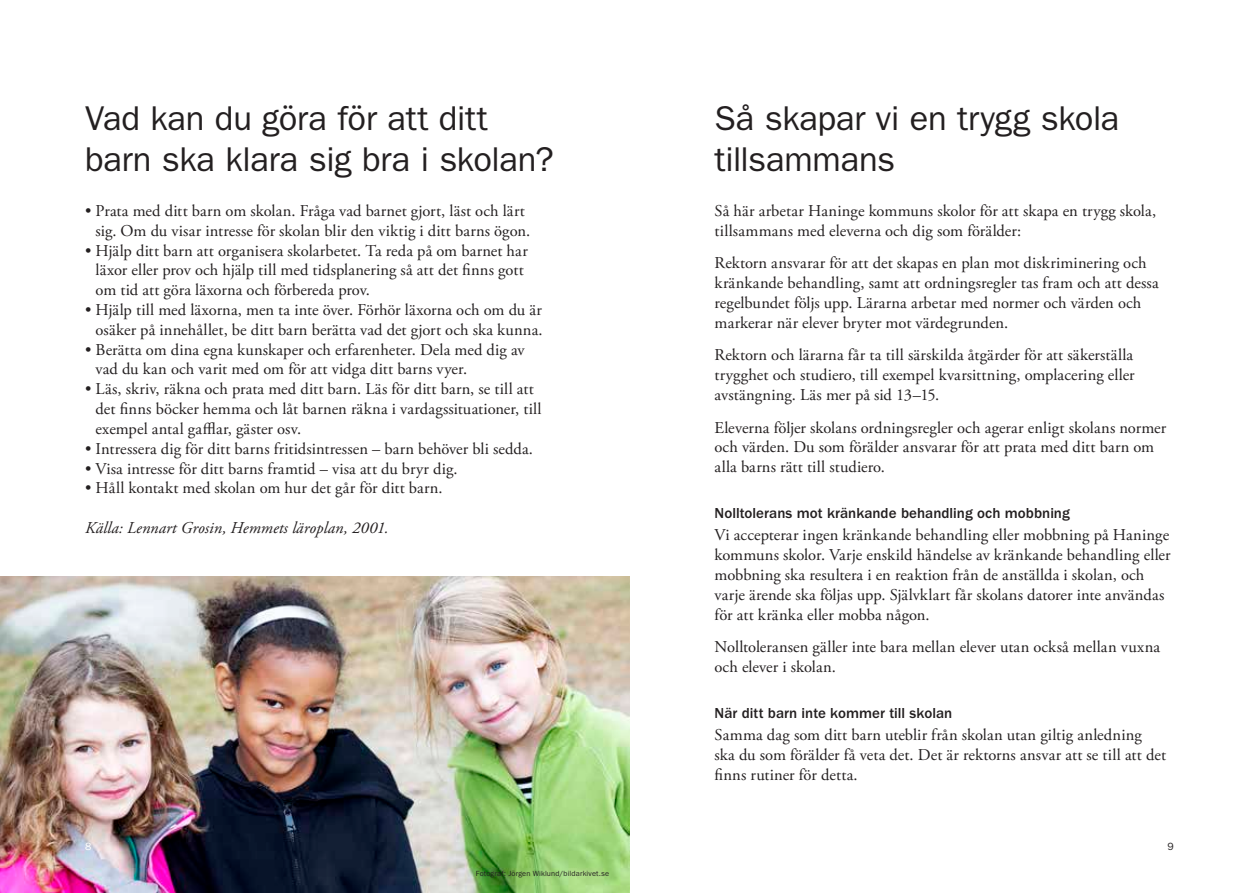
<style>
.page{position:relative;width:1259px;height:893px;background:#fff}
.page>*{position:absolute;margin:0;border:0;box-sizing:border-box;transform-origin:0 0}
.t1{font:34.5px/41.4px "ITC Franklin Gothic Std";letter-spacing:-.01em;color:#231f20}
.t2{font:16.5px/19.8px "Adobe Garamond Pro";letter-spacing:.005em;color:#231f20}
.t3{font:italic 16.5px "Adobe Garamond Pro";letter-spacing:.005em;color:#231f20}
.t4{font:500 15px "ITC Franklin Gothic Std";color:#231f20}
.t5{font:10.5px "ITC Franklin Gothic Std";color:#fff}
.t6{font:10.5px "ITC Franklin Gothic Std";color:#231f20}
.t7{font:7.5px "ITC Franklin Gothic Std";letter-spacing:.025em;color:#231f20}
</style>
<div class="page">
<img style="left:0;top:576px;width:629px;height:317px">
<h1 class="t1" style="left:85px;top:98px;width:470px">Vad kan du göra för att ditt barn ska klara sig bra i skolan?</h1>
<p class="t2" style="left:96px;top:202px;width:436px;text-indent:-10px">• Prata med ditt barn om skolan. Fråga vad barnet gjort, läst och lärt sig. Om du visar intresse för skolan blir den viktig i ditt barns ögon.</p>
<p class="t2" style="left:96px;top:241px;width:434px;text-indent:-10px">• Hjälp ditt barn att organisera skolarbetet. Ta reda på om barnet har läxor eller prov och hjälp till med tidsplanering så att det finns gott om tid att göra läxorna och förbereda prov.</p>
<p class="t2" style="left:85px;top:301px;width:459px;text-align:right">• Hjälp till med läxorna, men ta inte över. Förhör läxorna och om du är osäker på innehållet, be ditt barn berätta vad det gjort och ska kunna.</p>
<p class="t2" style="left:96px;top:340px;width:431px;text-indent:-10px">• Berätta om dina egna kunskaper och erfarenheter. Dela med dig av vad du kan och varit med om för att vidga ditt barns vyer.</p>
<p class="t2" style="left:96px;top:380px;width:447px;text-indent:-10px">• Läs, skriv, räkna och prata med ditt barn. Läs för ditt barn, se till att det finns böcker hemma och låt barnen räkna i vardagssituationer, till exempel antal gafflar, gäster osv.</p>
<p class="t2" style="left:85px;top:439px;width:449px">• Intressera dig för ditt barns fritidsintressen – barn behöver bli sedda.</p>
<p class="t2" style="left:85px;top:459px;width:374px">• Visa intresse för ditt barns framtid – visa att du bryr dig.</p>
<p class="t2" style="left:85px;top:479px;width:359px">• Håll kontakt med skolan om hur det går för ditt barn.</p>
<p class="t3" style="left:85px;top:518px;width:305px">Källa: Lennart Grosin, Hemmets läroplan, 2001.</p>
<h1 class="t1" style="left:714px;top:98px;width:406px">Så skapar vi en trygg skola tillsammans</h1>
<p class="t2" style="left:714px;top:202px;width:443px">Så här arbetar Haninge kommuns skolor för att skapa en trygg skola, tillsammans med eleverna och dig som förälder:</p>
<p class="t2" style="left:714px;top:254px;width:446px">Rektorn ansvarar för att det skapas en plan mot diskriminering och kränkande behandling, samt att ordningsregler tas fram och att dessa regelbundet följs upp. Lärarna arbetar med normer och värden och markerar när elever bryter mot värdegrunden.</p>
<p class="t2" style="left:714px;top:346px;width:422px;text-align:justify">Rektorn och lärarna får ta till särskilda åtgärder för att säkerställa trygghet och studiero, till exempel kvarsittning, omplacering eller avstängning. Läs mer på sid 13–15.</p>
<p class="t2" style="left:714px;top:418px;width:453px">Eleverna följer skolans ordningsregler och agerar enligt skolans normer och värden. Du som förälder ansvarar för att prata med ditt barn om alla barns rätt till studiero.</p>
<p class="t4" style="left:714px;top:505px;width:357px">Nolltolerans mot kränkande behandling och mobbning</p>
<p class="t2" style="left:714px;top:526px;width:457px">Vi accepterar ingen kränkande behandling eller mobbning på Haninge kommuns skolor. Varje enskild händelse av kränkande behandling eller mobbning ska resultera i en reaktion från de anställda i skolan, och varje ärende ska följas upp. Självklart får skolans datorer inte användas för att kränka eller mobba någon.</p>
<p class="t2" style="left:714px;top:638px;width:447px">Nolltoleransen gäller inte bara mellan elever utan också mellan vuxna och elever i skolan.</p>
<p class="t4" style="left:714px;top:705px;width:239px">När ditt barn inte kommer till skolan</p>
<p class="t2" style="left:714px;top:726px;width:453px">Samma dag som ditt barn uteblir från skolan utan giltig anledning ska du som förälder få veta det. Det är rektorns ansvar att se till att det finns rutiner för detta.</p>
<p class="t5" style="left:85px;top:841px;width:8px">8</p>
<p class="t6" style="left:1167px;top:841px;width:8px">9</p>
<p class="t7" style="left:476px;top:869px;width:135px">Fotograf: Jörgen Wiklund/bildarkivet.se</p>
</div>
